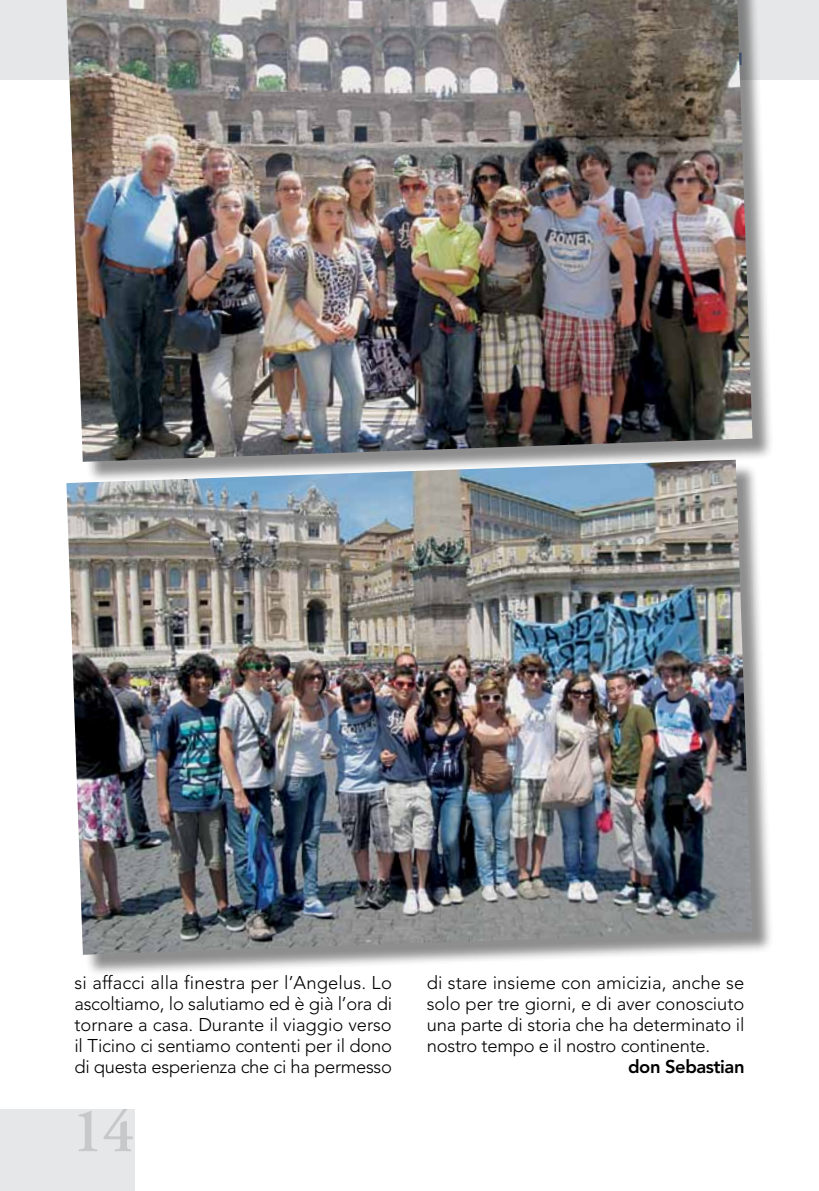
<style>
.page{position:relative;width:819px;height:1191px;background:#fff}
.page>*{position:absolute;margin:0;border:0;box-sizing:border-box;transform-origin:0 0}
.t1{font:600 63px "Adobe Garamond Pro";color:#c7c8ca}
.t2{font:300 18.38px/21px "Avenir";letter-spacing:-.015em;color:#000;text-align:justify}
.t3{font:800 18.38px "Avenir";letter-spacing:-.025em;color:#000}
</style>
<div class="page">
<div style="left:0;top:0;width:819px;height:79px;background:#e6e7e8"></div>
<div style="left:0;top:1109px;width:134px;height:82px;background:#e6e7e8"></div>
<div style="left:70px;top:463px;width:703px;height:513px;background:#000;opacity:.45"></div>
<img style="left:66px;top:483px;width:686px;height:471px">
<div style="left:70px;top:0;width:703px;height:483px;background:#000;opacity:.45"></div>
<img style="left:67px;top:0;width:685px;height:462px">
<p class="t2" style="left:74px;top:972px;width:319px">si affacci alla finestra per l’Angelus. Lo ascoltiamo, lo salutiamo ed è già l’ora di tornare a casa. Durante il viaggio verso il Ticino ci sentiamo contenti per il dono di questa esperienza che ci ha permesso</p>
<p class="t2" style="left:427px;top:972px;width:319px">di stare insieme con amicizia, anche se solo per tre giorni, e di aver conosciuto una parte di storia che ha determinato il nostro tempo e il nostro continente.</p>
<p class="t3" style="left:628px;top:1056px;width:118px">don Sebastian</p>
<h1 class="t1" style="left:71px;top:1094px;width:65px">14</h1>
</div>
